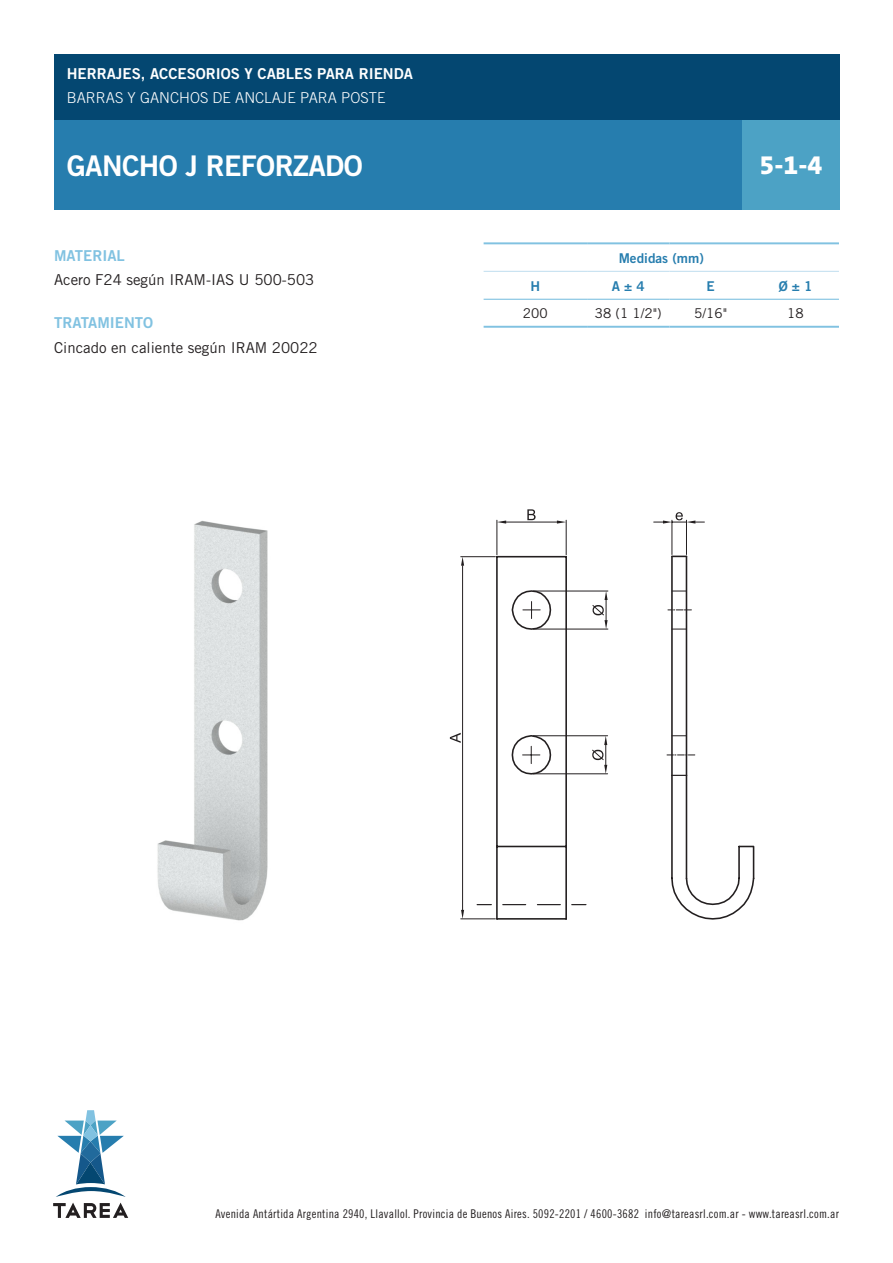
<style>
.page{position:relative;width:893px;height:1263px;background:#fff}
.page>*{position:absolute;margin:0;border:0;box-sizing:border-box;transform-origin:0 0}
.prodTitulo{font:28.5px "Trade Gothic Bold Two";letter-spacing:-.02em;color:#fff}
.codigo{font:800 27px "The Sans B8";color:#fff}
.cuadro_texto{font:15px "Trade Gothic";color:#231f20}
.subcategoria{font:15px "Trade Gothic Bold Two";color:#fff}
.subcategoria-2{font:300 15px "Trade Gothic";color:#fff}
.t1{font:15px "Trade Gothic Bold Two";color:#81c2e1}
.tabla_Titulo{font:13.5px "Trade Gothic Bold Two";color:#267dae}
.tabla_texto{font:13.5px "Trade Gothic";color:#231f20}
.t2{font:12px "Trade Gothic Cond Eighteen";letter-spacing:.02em;color:#231f20}
</style>
<div class="page">
<svg style="left:53px;top:1110px;width:75px;height:108px"></svg>
<div style="left:54px;top:54px;width:786px;height:66px;background:#044771"></div>
<div style="left:54px;top:120px;width:688px;height:89px;background:#267dae"></div>
<div style="left:742px;top:120px;width:98px;height:89px;background:#4ca2c5"></div>
<hr style="left:484px;top:299px;width:103px;height:1px;background:#81c2e1">
<hr style="left:587px;top:299px;width:82px;height:1px;background:#81c2e1">
<hr style="left:669px;top:299px;width:83px;height:1px;background:#81c2e1">
<hr style="left:752px;top:299px;width:87px;height:1px;background:#81c2e1">
<hr style="left:484px;top:271px;width:103px;height:1px;background:#bfdeef">
<hr style="left:587px;top:271px;width:82px;height:1px;background:#bfdeef">
<hr style="left:669px;top:271px;width:83px;height:1px;background:#bfdeef">
<hr style="left:752px;top:271px;width:87px;height:1px;background:#bfdeef">
<hr style="left:484px;top:326px;width:103px;height:2px;background:#81c2e1">
<hr style="left:587px;top:326px;width:82px;height:2px;background:#81c2e1">
<hr style="left:669px;top:326px;width:83px;height:2px;background:#81c2e1">
<hr style="left:752px;top:326px;width:87px;height:2px;background:#81c2e1">
<hr style="left:484px;top:242px;width:103px;height:2px;background:#81c2e1">
<hr style="left:587px;top:242px;width:82px;height:2px;background:#81c2e1">
<hr style="left:669px;top:242px;width:83px;height:2px;background:#81c2e1">
<hr style="left:752px;top:242px;width:87px;height:2px;background:#81c2e1">
<img style="left:157px;top:520px;width:111px;height:401px">
<svg style="left:495px;top:555px;width:260px;height:365px"></svg>
<svg style="left:672px;top:775px;width:15px;height:1px"></svg>
<svg style="left:477px;top:904px;width:14px;height:1px"></svg>
<svg style="left:503px;top:904px;width:23px;height:1px"></svg>
<svg style="left:537px;top:904px;width:23px;height:1px"></svg>
<svg style="left:572px;top:904px;width:14px;height:1px"></svg>
<hr style="left:496px;top:520px;width:1px;height:35px;background:#231f20">
<hr style="left:566px;top:520px;width:1px;height:35px;background:#231f20">
<hr style="left:506px;top:522px;width:51px;height:1px;background:#231f20">
<svg style="left:497px;top:520px;width:9px;height:4px"></svg>
<svg style="left:557px;top:520px;width:9px;height:4px"></svg>
<svg style="left:527px;top:509px;width:9px;height:11px"></svg>
<hr style="left:533px;top:591px;width:75px;height:1px;background:#231f20">
<hr style="left:533px;top:629px;width:75px;height:1px;background:#231f20">
<svg style="left:592px;top:591px;width:16px;height:38px"></svg>
<hr style="left:533px;top:735px;width:75px;height:1px;background:#231f20">
<hr style="left:533px;top:773px;width:75px;height:1px;background:#231f20">
<svg style="left:592px;top:736px;width:15px;height:38px"></svg>
<hr style="left:461px;top:556px;width:34px;height:1px;background:#231f20">
<hr style="left:461px;top:918px;width:34px;height:1px;background:#231f20">
<hr style="left:462px;top:566px;width:1px;height:344px;background:#231f20">
<svg style="left:461px;top:557px;width:3px;height:9px"></svg>
<svg style="left:461px;top:910px;width:3px;height:9px"></svg>
<svg style="left:450px;top:733px;width:11px;height:10px"></svg>
<svg style="left:672px;top:556px;width:14px;height:1px"></svg>
<svg style="left:672px;top:735px;width:14px;height:1px"></svg>
<svg style="left:672px;top:591px;width:14px;height:1px"></svg>
<svg style="left:672px;top:629px;width:14px;height:1px"></svg>
<svg style="left:668px;top:609px;width:23px;height:1px"></svg>
<svg style="left:667px;top:754px;width:28px;height:1px"></svg>
<svg style="left:523px;top:601px;width:17px;height:17px"></svg>
<svg style="left:523px;top:746px;width:17px;height:18px"></svg>
<hr style="left:686px;top:520px;width:1px;height:34px;background:#231f20">
<hr style="left:671px;top:520px;width:1px;height:34px;background:#231f20">
<svg style="left:654px;top:512px;width:50px;height:12px"></svg>
<p class="subcategoria" style="left:67px;top:64px;width:348px">HERRAJES, ACCESORIOS Y CABLES PARA RIENDA</p>
<p class="subcategoria-2" style="left:67px;top:89px;width:320px">BARRAS Y GANCHOS DE ANCLAJE PARA POSTE</p>
<p class="prodTitulo" style="left:67px;top:148px;width:297px">GANCHO J REFORZADO</p>
<p class="codigo" style="left:759px;top:151px;width:64px">5-1-4</p>
<p class="t1" style="left:54px;top:246px;width:72px">MATERIAL</p>
<p class="cuadro_texto" style="left:54px;top:271px;width:262px">Acero F24 según IRAM-IAS U 500-503</p>
<p class="t1" style="left:54px;top:314px;width:101px">TRATAMIENTO</p>
<p class="cuadro_texto" style="left:54px;top:338px;width:265px">Cincado en caliente según IRAM 20022</p>
<p class="tabla_Titulo" style="left:619px;top:250px;width:87px">Medidas (mm)</p>
<p class="tabla_Titulo" style="left:530px;top:278px;width:11px">H</p>
<p class="tabla_Titulo" style="left:612px;top:278px;width:34px">A ± 4</p>
<p class="tabla_Titulo" style="left:707px;top:278px;width:10px">E</p>
<p class="tabla_Titulo" style="left:779px;top:278px;width:35px">Ø ± 1</p>
<p class="tabla_texto" style="left:523px;top:305px;width:26px">200</p>
<p class="tabla_texto" style="left:595px;top:305px;width:68px">38 (1 1/2")</p>
<p class="tabla_texto" style="left:694px;top:305px;width:34px">5/16"</p>
<p class="tabla_texto" style="left:787px;top:305px;width:18px">18</p>
<p class="t2" style="left:216px;top:1206px;width:625px">Avenida Antártida Argentina 2940, Llavallol. Provincia de Buenos Aires. 5092-2201 / 4600-3682 info@tareasrl.com.ar - www.tareasrl.com.ar</p>
</div>
